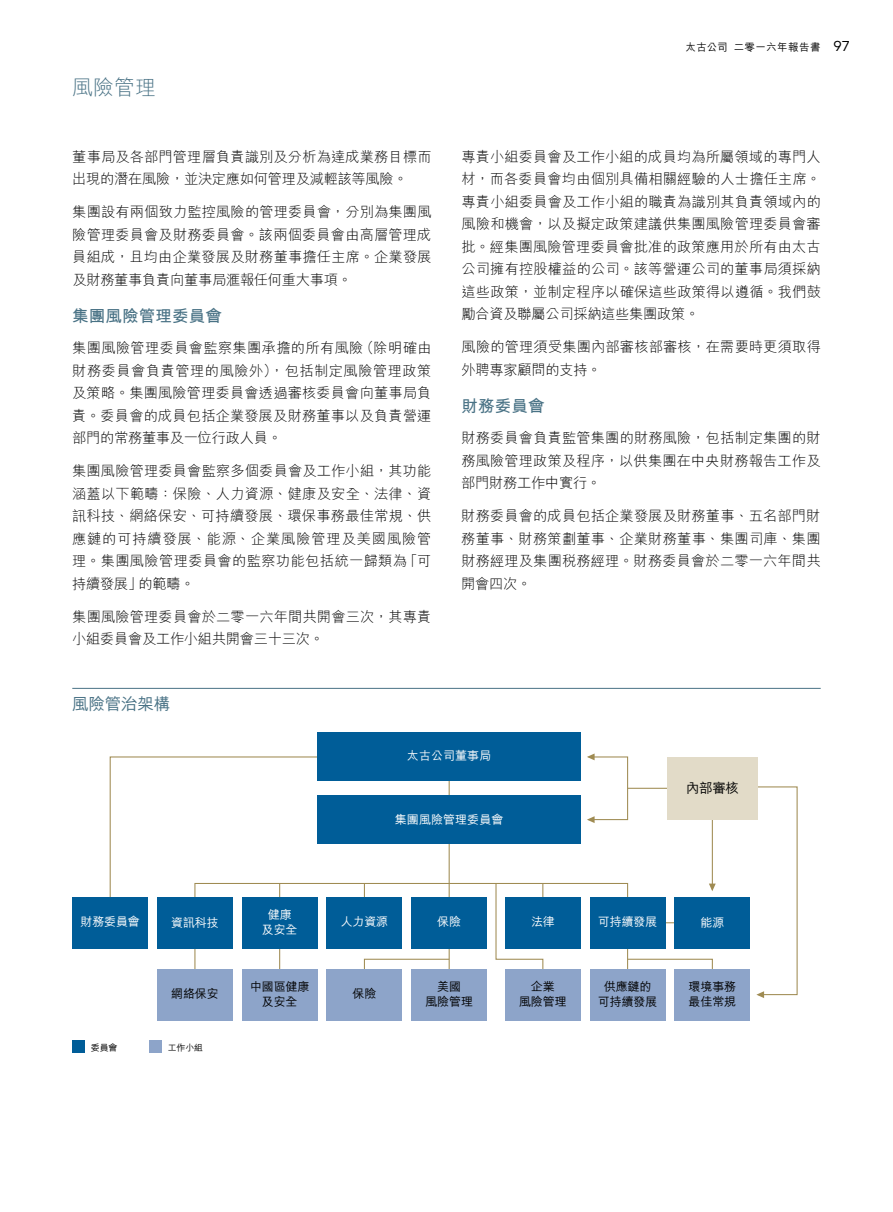
<style>
.page{position:relative;width:893px;height:1212px;background:#fff}
.page>*{position:absolute;margin:0;border:0;box-sizing:border-box;transform-origin:0 0}
.t1{font:300 21px "M Hei HK";color:#497285}
.t2{font:700 16.5px "M Hei HK";letter-spacing:.01em;color:#497285}
.t3{font:500 16.5px "M Hei HK";letter-spacing:-.01em;color:#497285}
.t4{font:300 14.25px/22.5px "M Hei HK";letter-spacing:.01em;color:#000;text-align:justify}
.t5{font:500 13.5px "M Hei HK";color:#000}
.t6{font:500 12px/15px "M Hei HK";letter-spacing:-.01em;color:#fff;text-align:center}
.t7{font:500 12px/15px "M Hei HK";letter-spacing:-.01em;color:#000;text-align:center}
.t8{font:500 10.5px "M Hei HK";letter-spacing:.045em;color:#000}
.t9{font:500 9px "M Hei HK";letter-spacing:-.025em;color:#000}
.s1{font-family:"Mark OT";font-weight:400;font-size:14.25px}
</style>
<div class="page">
<svg style="left:748px;top:786px;width:50px;height:212px"></svg>
<svg style="left:709px;top:883px;width:7px;height:8px"></svg>
<hr style="left:712px;top:807px;width:1px;height:83px;background:#9f8b52">
<hr style="left:627px;top:922px;width:57px;height:1px;background:#9f8b52">
<svg style="left:587px;top:753px;width:8px;height:7px"></svg>
<svg style="left:587px;top:816px;width:8px;height:7px"></svg>
<div style="left:588px;top:756px;width:40px;height:64px;border:1px solid #9f8b52"></div>
<hr style="left:628px;top:788px;width:65px;height:1px;background:#9f8b52">
<hr style="left:279px;top:883px;width:1px;height:93px;background:#9f8b52">
<svg style="left:363px;top:958px;width:86px;height:11px"></svg>
<hr style="left:449px;top:883px;width:1px;height:93px;background:#9f8b52">
<svg style="left:627px;top:958px;width:86px;height:19px"></svg>
<svg style="left:109px;top:756px;width:294px;height:141px"></svg>
<svg style="left:495px;top:883px;width:49px;height:86px"></svg>
<svg style="left:364px;top:883px;width:1px;height:14px"></svg>
<hr style="left:449px;top:769px;width:1px;height:114px;background:#9f8b52">
<div style="left:72px;top:1040px;width:13px;height:13px;background:#005d98"></div>
<div style="left:149px;top:1040px;width:13px;height:13px;background:#8da4c9"></div>
<div style="left:242px;top:969px;width:76px;height:51px;background:#8da4c9"></div>
<div style="left:157px;top:969px;width:76px;height:51px;background:#8da4c9"></div>
<div style="left:505px;top:969px;width:76px;height:51px;background:#8da4c9"></div>
<div style="left:411px;top:969px;width:76px;height:51px;background:#8da4c9"></div>
<div style="left:674px;top:897px;width:76px;height:51px;background:#005d98"></div>
<div style="left:590px;top:969px;width:75px;height:51px;background:#8da4c9"></div>
<div style="left:674px;top:969px;width:76px;height:51px;background:#8da4c9"></div>
<div style="left:72px;top:897px;width:76px;height:51px;background:#005d98"></div>
<div style="left:411px;top:897px;width:76px;height:51px;background:#005d98"></div>
<div style="left:326px;top:969px;width:76px;height:51px;background:#8da4c9"></div>
<div style="left:242px;top:897px;width:76px;height:51px;background:#005d98"></div>
<div style="left:326px;top:897px;width:76px;height:51px;background:#005d98"></div>
<div style="left:505px;top:897px;width:76px;height:51px;background:#005d98"></div>
<div style="left:157px;top:897px;width:76px;height:51px;background:#005d98"></div>
<div style="left:590px;top:897px;width:75px;height:51px;background:#005d98"></div>
<div style="left:318px;top:795px;width:263px;height:49px;background:#005d98"></div>
<div style="left:318px;top:733px;width:263px;height:48px;background:#005d98"></div>
<div style="left:667px;top:757px;width:90px;height:62px;background:#e2dbc8"></div>
<hr style="left:72px;top:688px;width:749px;height:1px;background:#497285">
<h1 class="t1" style="left:72px;top:77px;width:85px">風險管理</h1>
<p class="t4" style="left:72px;top:145px;width:361px">董事局及各部門管理層負責識別及分析為達成業務目標而出現的潛在風險，並決定應如何管理及減輕該等風險。</p>
<p class="t4" style="left:72px;top:200px;width:361px">集團設有兩個致力監控風險的管理委員會，分別為集團風險管理委員會及財務委員會。該兩個委員會由高層管理成員組成，且均由企業發展及財務董事擔任主席。企業發展及財務董事負責向董事局滙報任何重大事項。</p>
<p class="t2" style="left:72px;top:304px;width:151px">集團風險管理委員會</p>
<p class="t4" style="left:72px;top:336px;width:361px">集團風險管理委員會監察集團承擔的所有風險（除明確由財務委員會負責管理的風險外），包括制定風險管理政策及策略。集團風險管理委員會透過審核委員會向董事局負責。委員會的成員包括企業發展及財務董事以及負責營運部門的常務董事及一位行政人員。</p>
<p class="t4" style="left:72px;top:460px;width:361px">集團風險管理委員會監察多個委員會及工作小組，其功能涵蓋以下範疇：保險、人力資源、健康及安全、法律、資訊科技、網絡保安、可持續發展、環保事務最佳常規、供應鏈的可持續發展、能源、企業風險管理及美國風險管理。集團風險管理委員會的監察功能包括統一歸類為「可持續發展」的範疇。</p>
<p class="t4" style="left:72px;top:605px;width:361px">集團風險管理委員會於二零一六年間共開會三次，其專責小組委員會及工作小組共開會三十三次。</p>
<p class="t3" style="left:72px;top:692px;width:100px">風險管治架構</p>
<p class="t8" style="left:685px;top:40px;width:166px">太古公司二零一六年報告書 <span class="s1">97</span></p>
<p class="t4" style="left:461px;top:145px;width:361px">專責小組委員會及工作小組的成員均為所屬領域的專門人材，而各委員會均由個別具備相關經驗的人士擔任主席。專責小組委員會及工作小組的職責為識別其負責領域內的風險和機會，以及擬定政策建議供集團風險管理委員會審批。經集團風險管理委員會批准的政策應用於所有由太古公司擁有控股權益的公司。該等營運公司的董事局須採納這些政策，並制定程序以確保這些政策得以遵循。我們鼓勵合資及聯屬公司採納這些集團政策。</p>
<p class="t4" style="left:462px;top:335px;width:361px">風險的管理須受集團內部審核部審核，在需要時更須取得外聘專家顧問的支持。</p>
<p class="t2" style="left:461px;top:394px;width:85px">財務委員會</p>
<p class="t4" style="left:461px;top:426px;width:361px">財務委員會負責監管集團的財務風險，包括制定集團的財務風險管理政策及程序，以供集團在中央財務報告工作及部門財務工作中實行。</p>
<p class="t4" style="left:461px;top:505px;width:361px">財務委員會的成員包括企業發展及財務董事、五名部門財務董事、財務策劃董事、企業財務董事、集團司庫、集團財務經理及集團稅務經理。財務委員會於二零一六年間共開會四次。</p>
<p class="t6" style="left:407px;top:747px;width:86px">太古公司董事局</p>
<p class="t6" style="left:395px;top:811px;width:110px">集團風險管理委員會</p>
<p class="t5" style="left:686px;top:778px;width:54px">內部審核</p>
<p class="t6" style="left:262px;top:906px;width:37px">健康及安全</p>
<p class="t6" style="left:81px;top:913px;width:61px">財務委員會</p>
<p class="t6" style="left:437px;top:913px;width:25px">保險</p>
<p class="t6" style="left:171px;top:914px;width:49px">資訊科技</p>
<p class="t6" style="left:341px;top:913px;width:49px">人力資源</p>
<p class="t6" style="left:531px;top:913px;width:25px">法律</p>
<p class="t6" style="left:598px;top:913px;width:61px">可持續發展</p>
<p class="t7" style="left:171px;top:985px;width:49px">網絡保安</p>
<p class="t9" style="left:91px;top:1040px;width:28px">委員會</p>
<p class="t9" style="left:168px;top:1040px;width:37px">工作小組</p>
<p class="t7" style="left:250px;top:978px;width:61px">中國區健康及安全</p>
<p class="t7" style="left:353px;top:985px;width:25px">保險</p>
<p class="t7" style="left:425px;top:978px;width:49px">美國<br>風險管理</p>
<p class="t7" style="left:519px;top:978px;width:49px">企業<br>風險管理</p>
<p class="t7" style="left:598px;top:978px;width:61px">供應鏈的可持續發展</p>
<p class="t6" style="left:700px;top:914px;width:25px">能源</p>
<p class="t7" style="left:689px;top:978px;width:49px;text-align:left">環境事務最佳常規</p>
</div>
